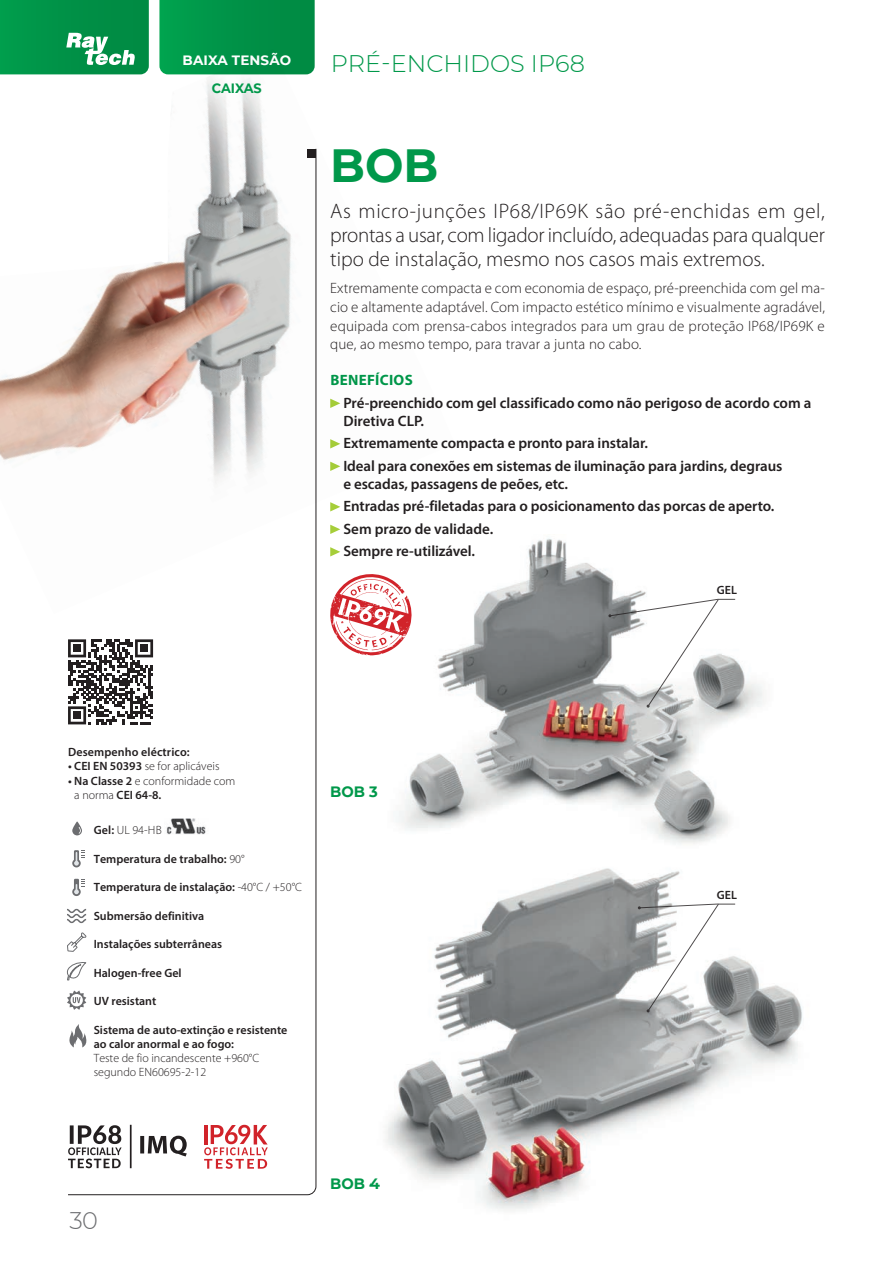
<style>
.page{position:relative;width:893px;height:1263px;background:#fff}
.page>*{position:absolute;margin:0;border:0;box-sizing:border-box;transform-origin:0 0}
.t1{font:700 46.5px "Montserrat";color:#00984a}
.t2{font:300 24px "Montserrat";color:#00984a}
.t3{font:300 24px "Montserrat";color:#6c6d70}
.t4{font:300 21px/24px "Myriad Pro";color:#231f20;text-align:justify}
.t5{font:600 15px/22.5px "Myriad Pro";letter-spacing:-.005em;color:#231f20}
.t6{font:300 15px/18.8px "Myriad Pro";letter-spacing:.01em;color:#231f20;text-align:justify}
.t7{font:700 15px "Myriad Pro";letter-spacing:.02em;color:#00984a}
.t8{font:700 15px "Montserrat";color:#00984a}
.t9{font:700 13.5px "Montserrat";letter-spacing:.01em;color:#fff}
.t10{font:700 13.5px "Montserrat";color:#00984a;scale:.95 1}
.t11{font:600 12px/14.2px "Myriad Pro";color:#231f20}
.t12{font:300 12px/14.2px "Myriad Pro";color:#231f20}
.s1{font-weight:600}
.s2{font-weight:300}
</style>
<div class="page">
<svg style="left:159px;top:0;width:156px;height:49px;background:#019448"></svg>
<svg style="left:0;top:0;width:149px;height:49px;background:#0d9750"></svg>
<img style="left:386px;top:872px;width:417px;height:339px">
<img style="left:398px;top:538px;width:366px;height:334px">
<img style="left:0;top:49px;width:455px;height:565px">
<svg style="left:608px;top:598px;width:127px;height:110px"></svg>
<svg style="left:638px;top:903px;width:97px;height:109px"></svg>
<svg style="left:0;top:91px;width:172px;height:192px"></svg>
<svg style="left:330px;top:571px;width:83px;height:84px"></svg>
<img style="left:166px;top:818px;width:40px;height:16px">
<svg style="left:204px;top:1125px;width:64px;height:44px"></svg>
<svg style="left:72px;top:859px;width:9px;height:8px"></svg>
<svg style="left:74px;top:850px;width:10px;height:16px"></svg>
<svg style="left:72px;top:887px;width:9px;height:9px"></svg>
<svg style="left:74px;top:879px;width:10px;height:15px"></svg>
<svg style="left:68px;top:1125px;width:54px;height:43px"></svg>
<svg style="left:140px;top:1136px;width:47px;height:20px"></svg>
<hr style="left:130px;top:1125px;width:2px;height:43px;background:#231f20">
<svg style="left:67px;top:909px;width:20px;height:43px"></svg>
<svg style="left:67px;top:962px;width:20px;height:19px"></svg>
<svg style="left:67px;top:990px;width:19px;height:20px"></svg>
<svg style="left:72px;top:821px;width:10px;height:14px"></svg>
<svg style="left:69px;top:1024px;width:18px;height:23px"></svg>
<svg style="left:68px;top:639px;width:85px;height:85px"></svg>
<div style="left:73px;top:644px;width:8px;height:8px;background:#231f20"></div>
<div style="left:140px;top:644px;width:8px;height:8px;background:#231f20"></div>
<div style="left:73px;top:711px;width:8px;height:8px;background:#231f20"></div>
<p class="t9" style="left:183px;top:51px;width:110px">BAIXA TENSÃO</p>
<p class="t10" style="left:212px;top:78px;width:54px">CAIXAS</p>
<h2 class="t2" style="left:331px;top:48px;width:255px">PRÉ-ENCHIDOS IP68</h2>
<h1 class="t1" style="left:330px;top:132px;width:110px">BOB</h1>
<h3 class="t4" style="left:330px;top:199px;width:496px">As micro-junções IP68/IP69K são pré-enchidas em gel, prontas a usar, com ligador incluído, adequadas para qualquer tipo de instalação, mesmo nos casos mais extremos.</h3>
<p class="t6" style="left:330px;top:279px;width:496px">Extremamente compacta e com economia de espaço, pré-preenchida com gel ma&shy;cio e altamente adaptável. Com impacto estético mínimo e visualmente agradável, equipada com prensa-cabos integrados para um grau de proteção IP68/IP69K e que, ao mesmo tempo, para travar a junta no cabo.</p>
<p class="t7" style="left:330px;top:371px;width:84px">BENEFÍCIOS</p>
<p class="t5" style="left:343px;top:394px;width:470px;line-height:18px">Pré-preenchido com gel classificado como não perigoso de acordo com a<br>Diretiva CLP.</p>
<p class="t5" style="left:343px;top:432px;width:440px">Extremamente compacta e pronto para instalar.<br>Ideal para conexões em sistemas de iluminação para jardins, degraus</p>
<p class="t5" style="left:343px;top:472px;width:432px">e escadas, passagens de peões, etc.<br>Entradas pré-filetadas para o posicionamento das porcas de aperto.<br>Sem prazo de validade.<br>Sempre re-utilizável.</p>
<p class="t11" style="left:717px;top:583px;width:22px">GEL</p>
<p class="t11" style="left:68px;top:745px;width:123px">Desempenho eléctrico:</p>
<p class="t12" style="left:68px;top:759px;width:153px"><span class="s1">• CEI EN 50393</span> se for aplicáveis</p>
<p class="t12" style="left:74px;top:773px;width:163px;text-indent:-6px"><span class="s1">• Na Classe 2</span> e conformidade com a norma <span class="s1">CEI 64-8.</span></p>
<p class="t12" style="left:94px;top:823px;width:69px"><span class="s1">Gel:</span> UL 94-HB</p>
<p class="t11" style="left:94px;top:851px;width:152px">Temperatura de trabalho: <span class="s2">90°</span></p>
<p class="t11" style="left:94px;top:880px;width:210px">Temperatura de instalação: <span class="s2">-40°C / +50°C</span></p>
<p class="t11" style="left:94px;top:908px;width:112px">Submersão definitiva</p>
<p class="t11" style="left:94px;top:937px;width:130px">Instalações subterrâneas</p>
<p class="t11" style="left:94px;top:965px;width:89px">Halogen-free Gel</p>
<p class="t11" style="left:94px;top:994px;width:64px">UV resistant</p>
<p class="t11" style="left:94px;top:1022px;width:195px">Sistema de auto-extinção e resistente ao calor anormal e ao fogo:</p>
<p class="t12" style="left:94px;top:1051px;width:167px">Teste de fio incandescente +960°C segundo EN60695-2-12</p>
<p class="t8" style="left:330px;top:781px;width:49px">BOB 3</p>
<h2 class="t3" style="left:70px;top:1204px;width:30px">30</h2>
<p class="t8" style="left:330px;top:1173px;width:51px">BOB 4</p>
<p class="t11" style="left:717px;top:887px;width:22px">GEL</p>
</div>
